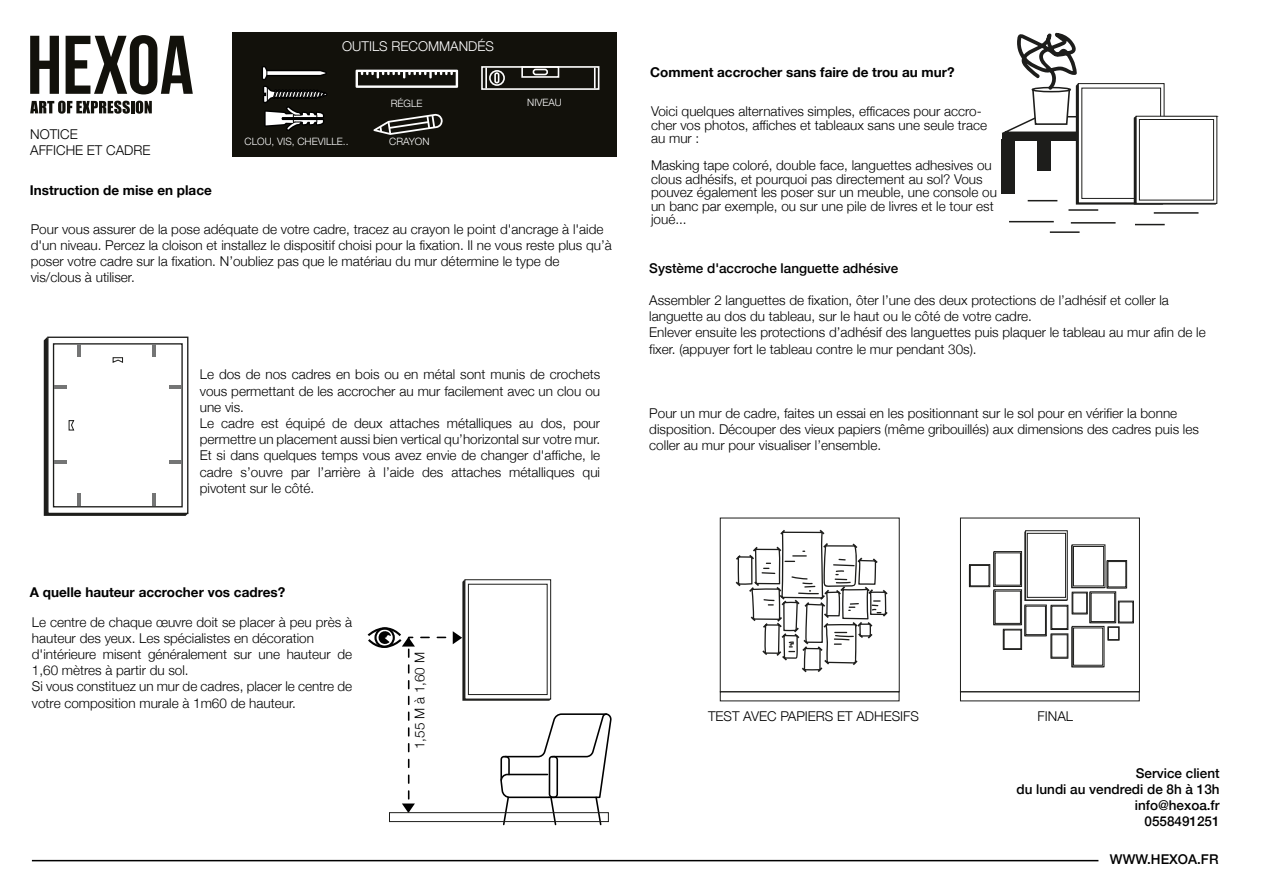
<style>
.page{position:relative;width:1263px;height:893px;background:#fff}
.page>*{position:absolute;margin:0;border:0;box-sizing:border-box;transform-origin:0 0}
.t1{font:300 13.5px/16.2px "Helvetica Neue";color:#000}
.t2{font:500 13.5px/16.2px "Helvetica Neue";color:#000;text-align:right}
.t3{font:700 13.5px "Helvetica Neue";color:#000}
.t4{font:300 13.5px "Helvetica Neue";color:#fff}
.t5{font:300 10.05px "Helvetica Neue";color:#fff}
</style>
<div class="page">
<svg style="left:30px;top:36px;width:29px;height:58px"></svg>
<svg style="left:66px;top:35px;width:127px;height:59px"></svg>
<svg style="left:30px;top:101px;width:122px;height:13px"></svg>
<div style="left:232px;top:32px;width:384px;height:125px;background:#12110b"></div>
<hr style="left:32px;top:860px;width:1066px;height:1px;background:#000">
<svg style="left:373px;top:114px;width:70px;height:21px"></svg>
<div style="left:481px;top:66px;width:118px;height:24px;border:2px solid #fff"></div>
<div style="left:521px;top:66px;width:38px;height:12px;border:2px solid #fff"></div>
<div style="left:533px;top:69px;width:15px;height:6px;border:2px solid #fff;border-radius:2px"></div>
<hr style="left:485px;top:68px;width:2px;height:20px;background:#fff">
<hr style="left:594px;top:68px;width:2px;height:20px;background:#fff">
<div style="left:489px;top:70px;width:16px;height:16px;border:2px solid #fff;border-radius:50%"></div>
<div style="left:494px;top:72px;width:5px;height:11px;border:2px solid #fff;border-radius:2px"></div>
<svg style="left:356px;top:70px;width:102px;height:18px"></svg>
<svg style="left:262px;top:66px;width:65px;height:65px"></svg>
<svg style="left:44px;top:337px;width:144px;height:179px"></svg>
<hr style="left:54px;top:460px;width:13px;height:4px;background:#747575">
<hr style="left:54px;top:385px;width:13px;height:4px;background:#747575">
<hr style="left:169px;top:460px;width:13px;height:4px;background:#747575">
<hr style="left:169px;top:385px;width:13px;height:4px;background:#747575">
<svg style="left:500px;top:713px;width:112px;height:113px"></svg>
<svg style="left:453px;top:580px;width:98px;height:121px"></svg>
<div style="left:389px;top:812px;width:220px;height:10px;border:1px solid #1d1d1b"></div>
<svg style="left:367px;top:627px;width:79px;height:186px"></svg>
<hr style="left:1009px;top:221px;width:45px;height:1px;background:#1d1d1b">
<hr style="left:1154px;top:212px;width:44px;height:2px;background:#1d1d1b">
<hr style="left:1068px;top:209px;width:30px;height:2px;background:#1d1d1b">
<hr style="left:1050px;top:231px;width:29px;height:2px;background:#1d1d1b">
<hr style="left:1135px;top:224px;width:30px;height:1px;background:#1d1d1b">
<hr style="left:1071px;top:222px;width:44px;height:2px;background:#1d1d1b">
<svg style="left:1001px;top:33px;width:218px;height:172px"></svg>
<svg style="left:736px;top:530px;width:152px;height:142px"></svg>
<div style="left:720px;top:518px;width:179px;height:174px;border:1px solid #1d1d1b"></div>
<div style="left:1118px;top:601px;width:16px;height:22px;background:#1e1e1c"></div>
<svg style="left:969px;top:531px;width:164px;height:136px"></svg>
<div style="left:994px;top:551px;width:28px;height:36px;background:#fff;border:1px solid #1d1d1b"></div>
<div style="left:960px;top:518px;width:180px;height:174px;border:1px solid #1d1d1b"></div>
<p class="t4" style="left:342px;top:35px;width:153px">OUTILS RECOMMANDÉS</p>
<p class="t1" style="left:30px;top:125px;width:122px">NOTICE<br>AFFICHE ET CADRE</p>
<p class="t3" style="left:30px;top:179px;width:183px">Instruction de mise en place</p>
<p class="t5" style="left:391px;top:95px;width:33px">RÉGLE</p>
<p class="t5" style="left:527px;top:94px;width:36px">NIVEAU</p>
<p class="t5" style="left:245px;top:133px;width:105px">CLOU, VIS, CHEVILLE..</p>
<p class="t5" style="left:389px;top:133px;width:42px">CRAYON</p>
<p class="t1" style="left:31px;top:220px;width:583px">Pour vous assurer de la pose adéquate de votre cadre, tracez au crayon le point d'ancrage à l'aide d'un niveau. Percez la cloison et installez le dispositif choisi pour la fixation. Il ne vous reste plus qu’à poser votre cadre sur la fixation. N’oubliez pas que le matériau du mur détermine le type de vis/clous à utiliser.</p>
<p class="t1" style="left:200px;top:365px;width:402px">Le dos de nos cadres en bois ou en métal sont munis de crochets vous permettant de les accrocher au mur facilement avec un clou ou une vis.<br>Le cadre est équipé de deux attaches métalliques au dos, pour permettre un placement aussi bien vertical qu’horizontal sur votre mur.<br>Et si dans quelques temps vous avez envie de changer d'affiche, le cadre s’ouvre par l’arrière à l’aide des attaches métalliques qui pivotent sur le côté.</p>
<p class="t3" style="left:30px;top:581px;width:257px">A quelle hauteur accrocher vos cadres?</p>
<p class="t1" style="left:32px;top:613px;width:322px">Le centre de chaque œuvre doit se placer à peu près à hauteur des yeux. Les spécialistes en décoration d'intérieure misent généralement sur une hauteur de 1,60 mètres à partir du sol.<br>Si vous constituez un mur de cadres, placer le centre de votre composition murale à 1m60 de hauteur.</p>
<p class="t1" style="left:410px;top:749px;width:98px;rotate:-90deg">1,55 M à 1,60 M</p>
<p class="t3" style="left:650px;top:62px;width:306px">Comment accrocher sans faire de trou au mur?</p>
<p class="t1" style="left:651px;top:104px;width:338px;line-height:13.5px">Voici quelques alternatives simples, efficaces pour accro&shy;cher vos photos, affiches et tableaux sans une seule trace au mur :</p>
<p class="t1" style="left:651px;top:158px;width:347px;line-height:13.5px">Masking tape coloré, double face, languettes adhesives ou clous adhésifs, et pourquoi pas directement au sol? Vous pouvez également les poser sur un meuble, une console ou un banc par exemple, ou sur une pile de livres et le tour est joué...</p>
<p class="t2" style="left:649px;top:258px;width:251px">Système d'accroche languette adhésive</p>
<p class="t1" style="left:649px;top:291px;width:558px">Assembler 2 languettes de fixation, ôter l’une des deux protections de l’adhésif et coller la languette au dos du tableau, sur le haut ou le côté de votre cadre.<br>Enlever ensuite les protections d’adhésif des languettes puis plaquer le tableau au mur afin de le fixer. (appuyer fort le tableau contre le mur pendant 30s).</p>
<p class="t1" style="left:649px;top:404px;width:551px">Pour un mur de cadre, faites un essai en les positionnant sur le sol pour en vérifier la bonne disposition. Découper des vieux papiers (même gribouillés) aux dimensions des cadres puis les coller au mur pour visualiser l’ensemble.</p>
<p class="t1" style="left:708px;top:707px;width:212px">TEST AVEC PAPIERS ET ADHESIFS</p>
<p class="t1" style="left:1037px;top:707px;width:37px">FINAL</p>
<p class="t2" style="left:1016px;top:764px;width:205px">Service client<br>du lundi au vendredi de 8h à 13h info@hexoa.fr<br>0558491251</p>
<p class="t2" style="left:1110px;top:850px;width:110px">WWW.HEXOA.FR</p>
</div>
